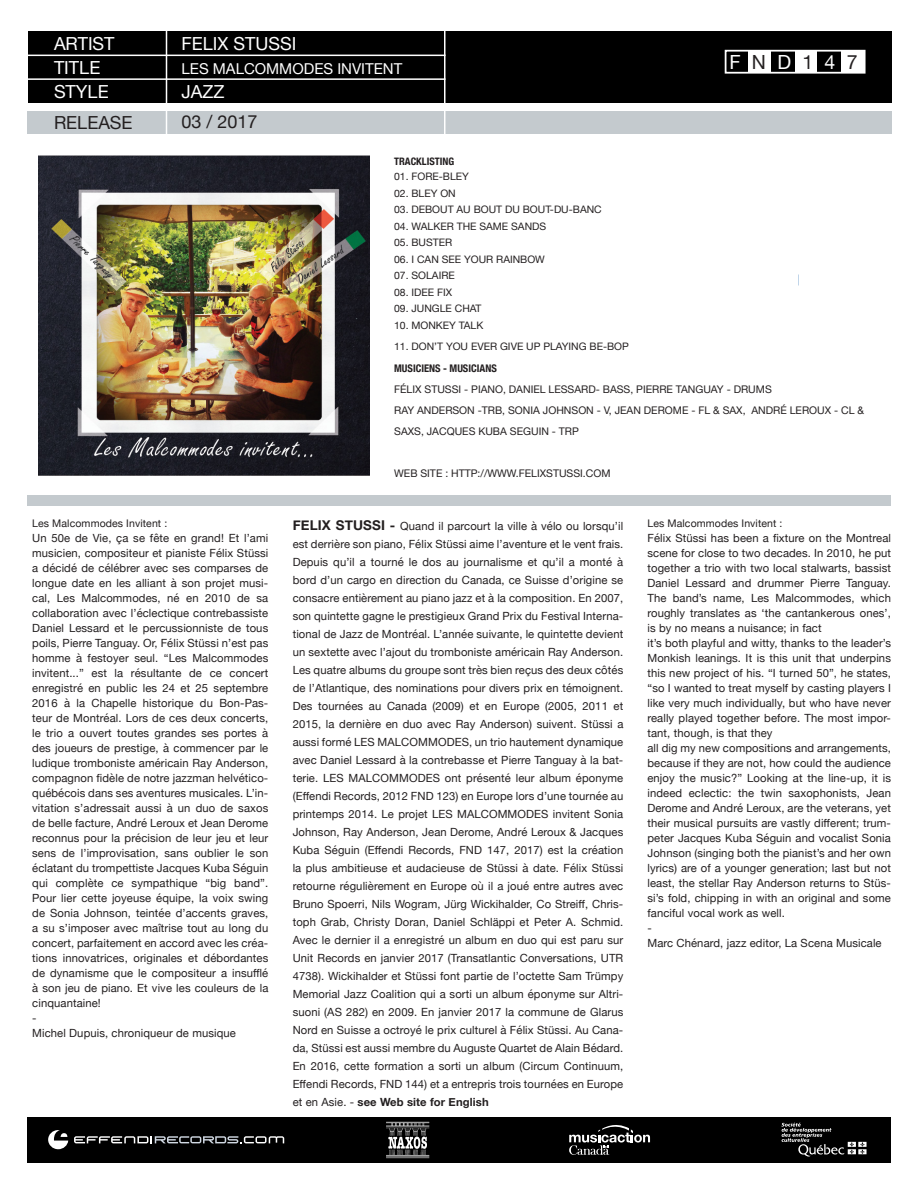
<style>
.page{position:relative;width:918px;height:1188px;background:#fff}
.page>*{position:absolute;margin:0;border:0;box-sizing:border-box;transform-origin:0 0}
.t1{font:19.5px "Helvetica Neue";letter-spacing:.58em;color:#fff}
.t2{font:18px "Helvetica Neue";color:#fff}
.t3{font:18px "Helvetica Neue";color:#231f20}
.t4{font:15px "Helvetica Neue";color:#fff}
.t5{font:11.25px/15px "Helvetica Neue";letter-spacing:.01em;color:#231f20;text-align:justify}
.t6{font:10.5px/21px "Helvetica Neue";color:#231f20}
.t7{font:700 condensed 10.5px "Helvetica Neue";color:#231f20}
.t8{font:10.35px "Helvetica Neue";color:#231f20}
.t9{font:700 condensed 10.35px "Helvetica Neue";color:#231f20}
.s1{color:#231f20}
.s2{font-weight:700;font-size:13.5px}
.s3{font-weight:700}
</style>
<div class="page">
<div style="left:27px;top:1117px;width:864px;height:46px;background:#000"></div>
<div style="left:28px;top:111px;width:864px;height:23px;background:#c4cace"></div>
<div style="left:28px;top:31px;width:864px;height:71px;background:#000"></div>
<hr style="left:27px;top:55px;width:419px;height:1px;background:#fff">
<hr style="left:27px;top:78px;width:419px;height:2px;background:#fff">
<div style="left:748px;top:51px;width:23px;height:22px;background:#fff"></div>
<div style="left:794px;top:50px;width:24px;height:23px;background:#fff"></div>
<div style="left:841px;top:50px;width:23px;height:23px;background:#fff"></div>
<div style="left:817px;top:51px;width:24px;height:22px;background:#000"></div>
<div style="left:725px;top:50px;width:141px;height:24px;border:2px solid #fff"></div>
<hr style="left:166px;top:23px;width:1px;height:117px;background:#fff">
<hr style="left:444px;top:25px;width:2px;height:112px;background:#fff">
<div style="left:27px;top:495px;width:864px;height:11px;background:#c4cace"></div>
<svg style="left:569px;top:1125px;width:81px;height:30px"></svg>
<svg style="left:781px;top:1123px;width:86px;height:34px"></svg>
<svg style="left:74px;top:1136px;width:210px;height:7px"></svg>
<svg style="left:48px;top:1130px;width:20px;height:19px"></svg>
<img style="left:39px;top:155px;width:330px;height:321px">
<img style="left:386px;top:1121px;width:44px;height:38px">
<p class="t2" style="left:54px;top:30px;width:62px">ARTIST</p>
<p class="t2" style="left:54px;top:54px;width:48px">TITLE</p>
<p class="t2" style="left:54px;top:78px;width:56px">STYLE</p>
<p class="t3" style="left:54px;top:109px;width:80px">RELEASE</p>
<p class="t2" style="left:182px;top:30px;width:116px">FELIX STUSSI</p>
<p class="t4" style="left:182px;top:58px;width:222px">LES MALCOMMODES INVITENT</p>
<p class="t2" style="left:182px;top:78px;width:45px">JAZZ</p>
<p class="t3" style="left:182px;top:109px;width:78px">03 / 2017</p>
<p class="t1" style="left:729px;top:48px;width:130px">F<span class="s1">N</span>D<span class="s1">1</span>4<span class="s1">7</span></p>
<p class="t9" style="left:394px;top:153px;width:62px">TRACKLISTING</p>
<p class="t8" style="left:394px;top:169px;width:76px">01. FORE-BLEY</p>
<p class="t8" style="left:394px;top:186px;width:63px">02. BLEY ON</p>
<p class="t8" style="left:394px;top:202px;width:209px">03. DEBOUT AU BOUT DU BOUT-DU-BANC</p>
<p class="t8" style="left:394px;top:219px;width:154px">04. WALKER THE SAME SANDS</p>
<p class="t8" style="left:394px;top:235px;width:60px">05. BUSTER</p>
<p class="t8" style="left:394px;top:252px;width:152px">06. I CAN SEE YOUR RAINBOW</p>
<p class="t8" style="left:394px;top:268px;width:62px">07. SOLAIRE</p>
<p class="t8" style="left:394px;top:285px;width:59px">08. IDEE FIX</p>
<p class="t8" style="left:394px;top:301px;width:89px">09. JUNGLE CHAT</p>
<p class="t8" style="left:394px;top:318px;width:91px">10. MONKEY TALK</p>
<p class="t8" style="left:394px;top:339px;width:236px">11. DON’T YOU EVER GIVE UP PLAYING BE-BOP</p>
<p class="t7" style="left:394px;top:360px;width:104px">MUSICIENS - MUSICIANS</p>
<p class="t6" style="left:394px;top:380px;width:379px">FÉLIX STUSSI - PIANO, DANIEL LESSARD- BASS, PIERRE TANGUAY - DRUMS</p>
<p class="t6" style="left:394px;top:401px;width:471px">RAY ANDERSON -TRB, SONIA JOHNSON - V, JEAN DEROME - FL &amp; SAX, ANDRÉ LEROUX - CL &amp;<br>SAXS, JACQUES KUBA SEGUIN - TRP</p>
<p class="t6" style="left:394px;top:464px;width:218px">WEB SITE : HTTP://WWW.FELIXSTUSSI.COM</p>
<p class="t6" style="left:32px;top:513px;width:137px">Les Malcommodes Invitent :</p>
<p class="t5" style="left:32px;top:531px;width:238px">Un 50e de Vie, ça se fête en grand! Et l’ami musicien, compositeur et pianiste Félix Stüssi a décidé de célébrer avec ses comparses de longue date en les alliant à son projet musi&shy;cal, Les Malcommodes, né en 2010 de sa collaboration avec l’éclectique contrebassiste Daniel Lessard et le percussionniste de tous poils, Pierre Tanguay. Or, Félix Stüssi n’est pas homme à festoyer seul. “Les Malcommodes invitent...” est la résultante de ce concert enregistré en public les 24 et 25 septembre 2016 à la Chapelle historique du Bon-Pas&shy;teur de Montréal. Lors de ces deux concerts, le trio a ouvert toutes grandes ses portes à des joueurs de prestige, à commencer par le ludique tromboniste américain Ray Anderson, compagnon fidèle de notre jazzman helvético&shy;québécois dans ses aventures musicales. L’in&shy;vitation s’adressait aussi à un duo de saxos de belle facture, André Leroux et Jean Derome reconnus pour la précision de leur jeu et leur sens de l’improvisation, sans oublier le son éclatant du trompettiste Jacques Kuba Séguin qui complète ce sympathique “big band”.<br>Pour lier cette joyeuse équipe, la voix swing de Sonia Johnson, teintée d’accents graves, a su s’imposer avec maîtrise tout au long du concert, parfaitement en accord avec les créa&shy;tions innovatrices, originales et débordantes de dynamisme que le compositeur a insufflé à son jeu de piano. Et vive les couleurs de la cinquantaine!</p>
<p class="t5" style="left:32px;top:1011px;width:6px">-</p>
<p class="t5" style="left:32px;top:1026px;width:205px">Michel Dupuis, chroniqueur de musique</p>
<p class="t5" style="left:293px;top:517px;width:332px;line-height:18px"><span class="s2">FELIX STUSSI -</span> Quand il parcourt la ville à vélo ou lorsqu’il est derrière son piano, Félix Stüssi aime l’aventure et le vent frais.<br>Depuis qu’il a tourné le dos au journalisme et qu’il a monté à bord d’un cargo en direction du Canada, ce Suisse d’origine se consacre entièrement au piano jazz et à la composition. En 2007, son quintette gagne le prestigieux Grand Prix du Festival Interna&shy;tional de Jazz de Montréal. L’année suivante, le quintette devient un sextette avec l’ajout du tromboniste américain Ray Anderson.<br>Les quatre albums du groupe sont très bien reçus des deux côtés de l’Atlantique, des nominations pour divers prix en témoignent.<br>Des tournées au Canada (2009) et en Europe (2005, 2011 et 2015, la dernière en duo avec Ray Anderson) suivent. Stüssi a aussi formé LES MALCOMMODES, un trio hautement dynamique avec Daniel Lessard à la contrebasse et Pierre Tanguay à la bat&shy;terie. LES MALCOMMODES ont présenté leur album éponyme (Effendi Records, 2012 FND 123) en Europe lors d’une tournée au printemps 2014. Le projet LES MALCOMMODES invitent Sonia Johnson, Ray Anderson, Jean Derome, André Leroux &amp; Jacques Kuba Séguin (Effendi Records, FND 147, 2017) est la création la plus ambitieuse et audacieuse de Stüssi à date. Félix Stüssi retourne régulièrement en Europe où il a joué entre autres avec Bruno Spoerri, Nils Wogram, Jürg Wickihalder, Co Streiff, Chris&shy;toph Grab, Christy Doran, Daniel Schläppi et Peter A. Schmid.<br>Avec le dernier il a enregistré un album en duo qui est paru sur Unit Records en janvier 2017 (Transatlantic Conversations, UTR 4738). Wickihalder et Stüssi font partie de l’octette Sam Trümpy Memorial Jazz Coalition qui a sorti un album éponyme sur Altri&shy;suoni (AS 282) en 2009. En janvier 2017 la commune de Glarus Nord en Suisse a octroyé le prix culturel à Félix Stüssi. Au Cana&shy;da, Stüssi est aussi membre du Auguste Quartet de Alain Bédard.<br>En 2016, cette formation a sorti un album (Circum Continuum, Effendi Records, FND 144) et a entrepris trois tournées en Europe et en Asie. - <span class="s3">see Web site for English</span></p>
<p class="t6" style="left:647px;top:513px;width:137px">Les Malcommodes Invitent :</p>
<p class="t5" style="left:647px;top:531px;width:245px">Félix Stüssi has been a fixture on the Montreal scene for close to two decades. In 2010, he put together a trio with two local stalwarts, bassist Daniel Lessard and drummer Pierre Tanguay.<br>The band’s name, Les Malcommodes, which roughly translates as ‘the cantankerous ones’, is by no means a nuisance; in fact</p>
<p class="t5" style="left:647px;top:636px;width:245px">it’s both playful and witty, thanks to the leader’s Monkish leanings. It is this unit that underpins this new project of his. “I turned 50”, he states, “so I wanted to treat myself by casting players I like very much individually, but who have never really played together before. The most impor&shy;tant, though, is that they</p>
<p class="t5" style="left:647px;top:741px;width:245px">all dig my new compositions and arrangements, because if they are not, how could the audience enjoy the music?” Looking at the line-up, it is indeed eclectic: the twin saxophonists, Jean Derome and André Leroux, are the veterans, yet their musical pursuits are vastly different; trum&shy;peter Jacques Kuba Séguin and vocalist Sonia Johnson (singing both the pianist’s and her own lyrics) are of a younger generation; last but not least, the stellar Ray Anderson returns to Stüs&shy;si’s fold, chipping in with an original and some fanciful vocal work as well.</p>
<p class="t5" style="left:647px;top:921px;width:6px">-</p>
<p class="t5" style="left:647px;top:936px;width:236px">Marc Chénard, jazz editor, La Scena Musicale</p>
</div>
